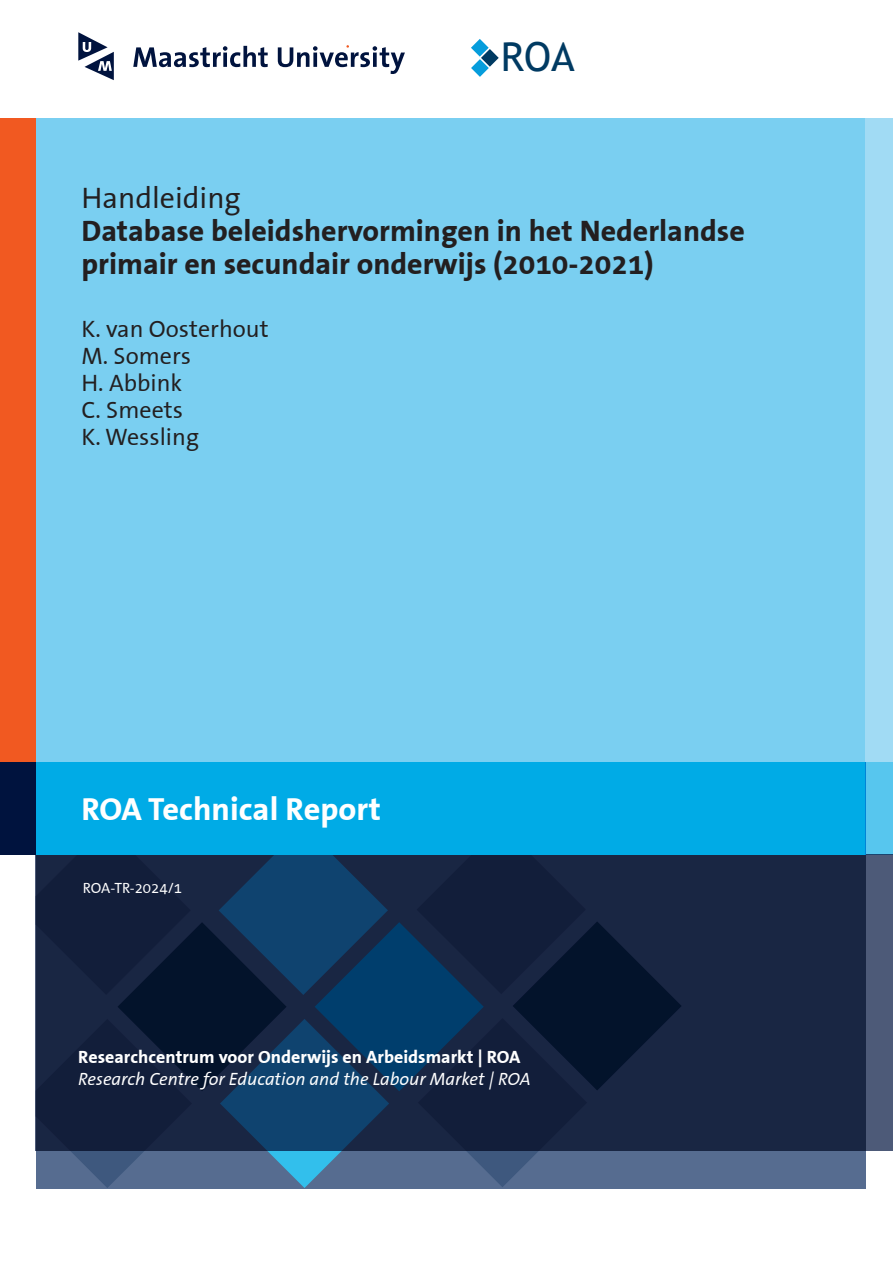
<style>
.page{position:relative;width:893px;height:1263px;background:#fff}
.page>*{position:absolute;margin:0;border:0;box-sizing:border-box;transform-origin:0 0}
.t1{font:40.05px "Trebuchet MS";color:#003a62}
.t2{font:700 32.4px "The Sans Correspondence";color:#fff}
.titel_omslag{font:700 30px/33px "The Sans Correspondence";color:#231f20}
.auteurs_omslag{font:24px/27px "The Sans Correspondence";color:#231f20}
.ROA_RM_nr_omslag{font:italic 18px "The Sans Correspondence";color:#fff}
.ROA_RM_nr_omslag-2{font:700 18px "The Sans Correspondence";color:#fff}
.ROA_RM_nr_omslag-3{font:15px "The Sans Correspondence";letter-spacing:-.005em;color:#fff}
.s1{font-weight:400}
</style>
<div class="page">
<div style="left:27px;top:118px;width:865px;height:644px;background:#7acff1"></div>
<div style="left:36px;top:855px;width:829px;height:333px;background:#566c90"></div>
<svg style="left:71px;top:1151px;width:467px;height:37px"></svg>
<svg style="left:36px;top:855px;width:857px;height:296px;background:#142847"></svg>
<div style="left:27px;top:762px;width:838px;height:93px;background:#00abe6"></div>
<div style="left:0;top:119px;width:36px;height:643px;background:#f15921"></div>
<div style="left:865px;top:118px;width:28px;height:644px;background:#a1dbf4"></div>
<div style="left:0;top:762px;width:36px;height:93px;background:#00133e"></div>
<div style="left:865px;top:762px;width:28px;height:93px;background:#57c6ee"></div>
<svg style="left:133px;top:46px;width:135px;height:21px"></svg>
<svg style="left:78px;top:32px;width:36px;height:48px"></svg>
<svg style="left:278px;top:46px;width:127px;height:28px"></svg>
<svg style="left:471px;top:39px;width:28px;height:38px"></svg>
<p class="t1" style="left:501px;top:32px;width:75px">ROA</p>
<p class="titel_omslag" style="left:81px;top:182px;width:665px"><span class="s1">Handleiding<br></span>Database beleidshervormingen in het Nederlandse primair en secundair onderwijs (2010-2021)</p>
<p class="auteurs_omslag" style="left:81px;top:316px;width:189px">K. van Oosterhout</p>
<p class="auteurs_omslag" style="left:81px;top:343px;width:119px">M. Somers<br>H. Abbink<br>C. Smeets<br>K. Wessling</p>
<p class="t2" style="left:81px;top:791px;width:301px">ROA Technical Report</p>
<p class="ROA_RM_nr_omslag-3" style="left:83px;top:880px;width:101px">ROA-TR-2024/1</p>
<p class="ROA_RM_nr_omslag-2" style="left:78px;top:1047px;width:444px">Researchcentrum voor Onderwijs en Arbeidsmarkt | ROA</p>
<p class="ROA_RM_nr_omslag" style="left:78px;top:1070px;width:454px">Research Centre for Education and the Labour Market | ROA</p>
</div>
